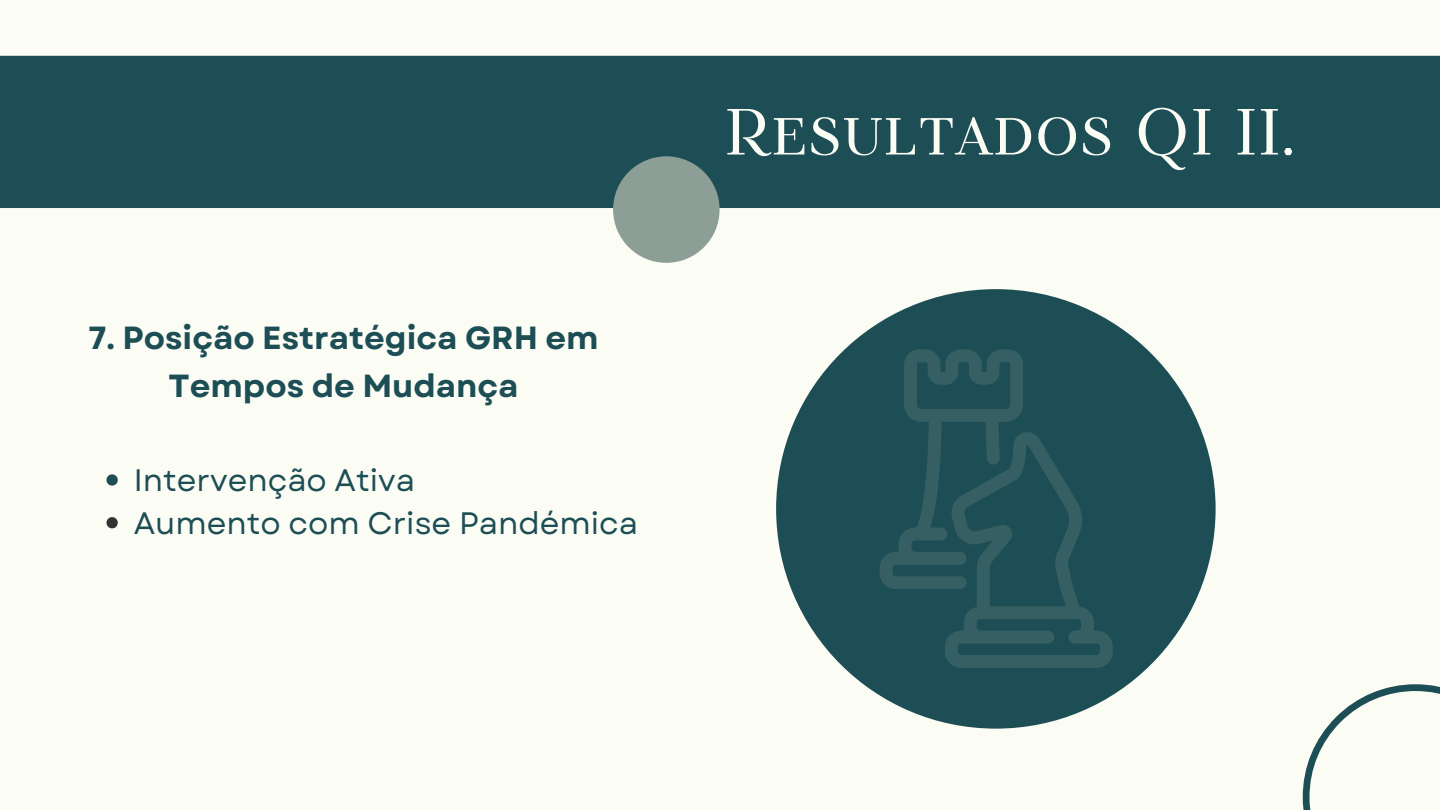
<style>
.page{position:relative;width:1440px;height:810px;background:#fbfdf4}
.page>*{position:absolute;margin:0;border:0;box-sizing:border-box;transform-origin:0 0}
.t1{font:65px "TT Tsars A";color:#fbfdf4}
.t2{font:700 32px/48px "Garet";color:#1d4e55;text-align:center}
.t3{font:31px/42.8px "Garet";color:#1d4e55}
</style>
<div class="page">
<svg style="left:1303px;top:684px;width:137px;height:126px"></svg>
<div style="left:0;top:56px;width:1440px;height:152px;background:#1d4e55"></div>
<div style="left:613px;top:156px;width:107px;height:107px;background:#8d9e96;border-radius:50%"></div>
<div style="left:776px;top:289px;width:440px;height:440px;background:#1d4e55;border-radius:50%"></div>
<svg style="left:880px;top:350px;width:233px;height:318px"></svg>
<svg style="left:106px;top:474px;width:12px;height:12px"></svg>
<svg style="left:106px;top:517px;width:12px;height:11px"></svg>
<p class="t2" style="left:88px;top:314px;width:512px">7. Posição Estratégica GRH em<br>Tempos de Mudança</p>
<p class="t3" style="left:134px;top:459px;width:506px">Intervenção Ativa<br>Aumento com Crise Pandémica</p>
<h1 class="t1" style="left:724px;top:96px;width:573px">Resultados QI II.</h1>
</div>
